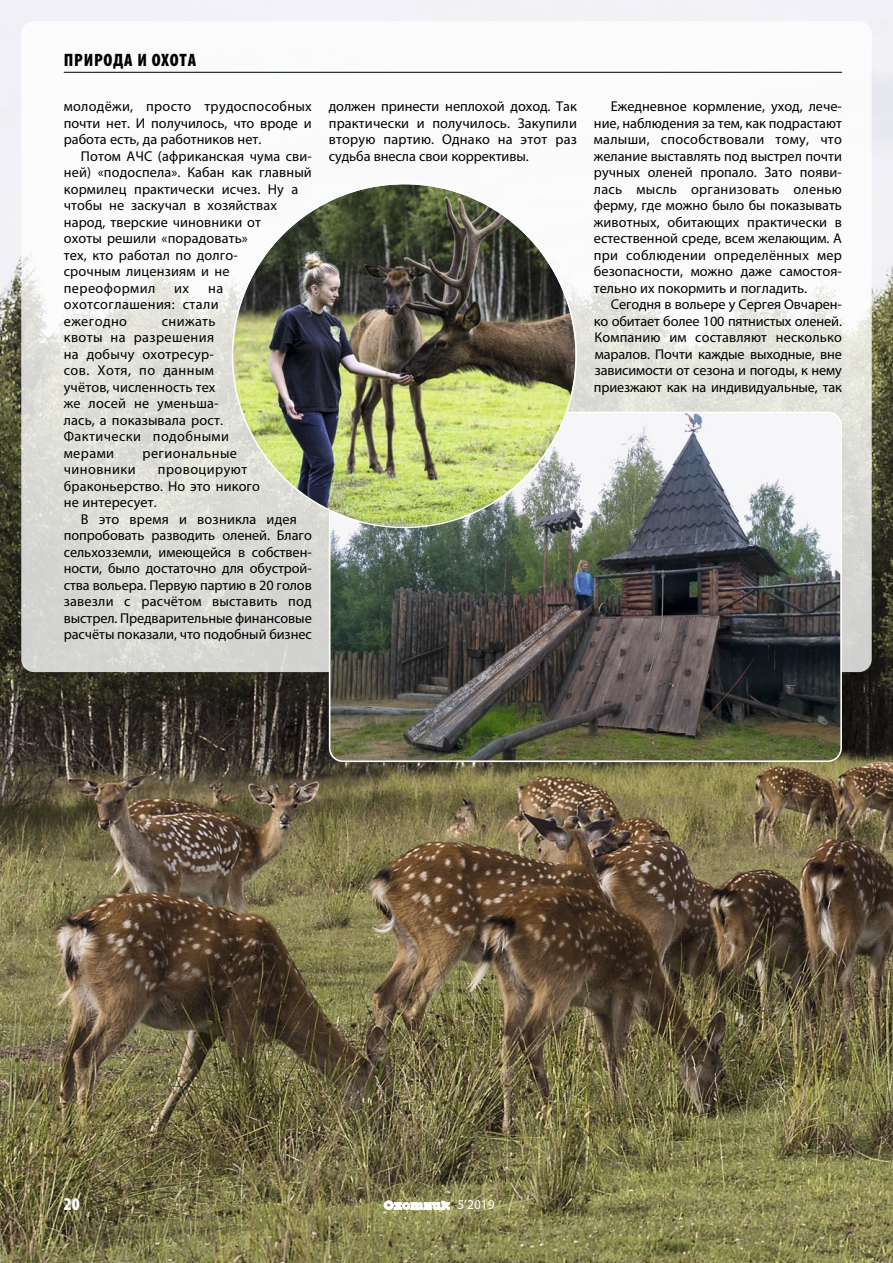
<style>
.page{position:relative;width:893px;height:1263px;background:#fff}
.page>*{position:absolute;margin:0;border:0;box-sizing:border-box;transform-origin:0 0}
.t1{font:900 condensed 18px "Myriad Pro";letter-spacing:.045em;color:#000}
.t2{font:900 condensed 18px "Myriad Pro";color:#fff}
.t3{font:14.25px/16.5px "Myriad Pro";letter-spacing:.01em;color:#000;text-align:justify}
.t4{font:14.25px/16.5px "Myriad Pro";letter-spacing:.03em;color:#000}
.t5{font:13.5px "Myriad Pro";color:#fff}
</style>
<div class="page">
<img style="left:0;top:0;width:893px;height:1263px">
<div style="left:21px;top:21px;width:851px;height:651px;background:#fff;border-radius:13px;opacity:.8"></div>
<hr style="left:64px;top:72px;width:778px;height:1px;background:#000">
<svg style="left:384px;top:1201px;width:66px;height:9px"></svg>
<img style="left:329px;top:412px;width:513px;height:350px">
<img style="left:232px;top:183px;width:345px;height:345px">
<p class="t1" style="left:64px;top:49px;width:134px">ПРИРОДА И ОХОТА</p>
<p class="t3" style="left:64px;top:98px;width:250px">молодёжи, просто трудоспособных почти нет. И получилось, что вроде и работа есть, да работников нет.</p>
<p class="t3" style="left:64px;top:147px;width:250px;text-align:left;text-indent:17px">Потом АЧС (африканская чума сви&shy;ней) «подоспела». Кабан как главный кормилец практически исчез. Ну а чтобы не заскучал в хозяйствах народ, тверские чиновники от<br>охоты решили «порадовать»<br>тех, кто работал по долго-<br>срочным лицензиям и не переоформил</p>
<p class="t4" style="left:64px;top:279px;width:161px;text-indent:144px">на охотсоглашения: стали ежегодно</p>
<p class="t3" style="left:174px;top:279px;width:16px">их</p>
<p class="t3" style="left:64px;top:312px;width:167px;text-align:left;text-indent:98px">снижать квоты на разрешения на добычу охотресур&shy;сов. Хотя, по данным учётов, численность тех же лосей не уменьша&shy;лась, а показывала рост.<br>Фактически подобными мерами</p>
<p class="t4" style="left:142px;top:444px;width:96px">региональные</p>
<p class="t3" style="left:64px;top:461px;width:198px;text-align:left;text-indent:94px">провоцируют браконьерство. Но это никого не интересует.</p>
<p class="t3" style="left:64px;top:510px;width:250px;text-align:center">В это время и возникла идея попробовать разводить оленей. Благо сельхозземли, имеющейся в собствен&shy;ности, было достаточно для обустрой&shy;ства вольера. Первую партию в 20 голов завезли с расчётом выставить под выстрел. Предварительные финансовые расчёты показали, что подобный бизнес</p>
<p class="t4" style="left:64px;top:461px;width:73px">чиновники</p>
<p class="t3" style="left:329px;top:98px;width:250px">должен принести неплохой доход. Так практически и получилось. Закупили вторую партию. Однако на этот раз судьба внесла свои коррективы.</p>
<p class="t3" style="left:594px;top:98px;width:250px;text-indent:17px">Ежедневное кормление, уход, лече&shy;ние, наблюдения за тем, как подрастают малыши, способствовали тому, что желание выставлять под выстрел почти ручных оленей пропало. Зато появи&shy;лась мысль организовать оленью ферму, где можно было бы показывать животных, обитающих практически в естественной среде, всем желающим. А при соблюдении определённых мер безопасности, можно даже самостоя&shy;тельно их покормить и погладить.</p>
<p class="t3" style="left:594px;top:296px;width:250px;text-indent:17px">Сегодня в вольере у Сергея Овчарен&shy;ко обитает более 100 пятнистых оленей.<br>Компанию им составляют несколько маралов. Почти каждые выходные, вне зависимости от сезона и погоды, к нему приезжают как на индивидуальные, так</p>
<p class="t2" style="left:64px;top:1193px;width:17px">20</p>
<p class="t5" style="left:457px;top:1197px;width:39px">5’2019</p>
</div>
